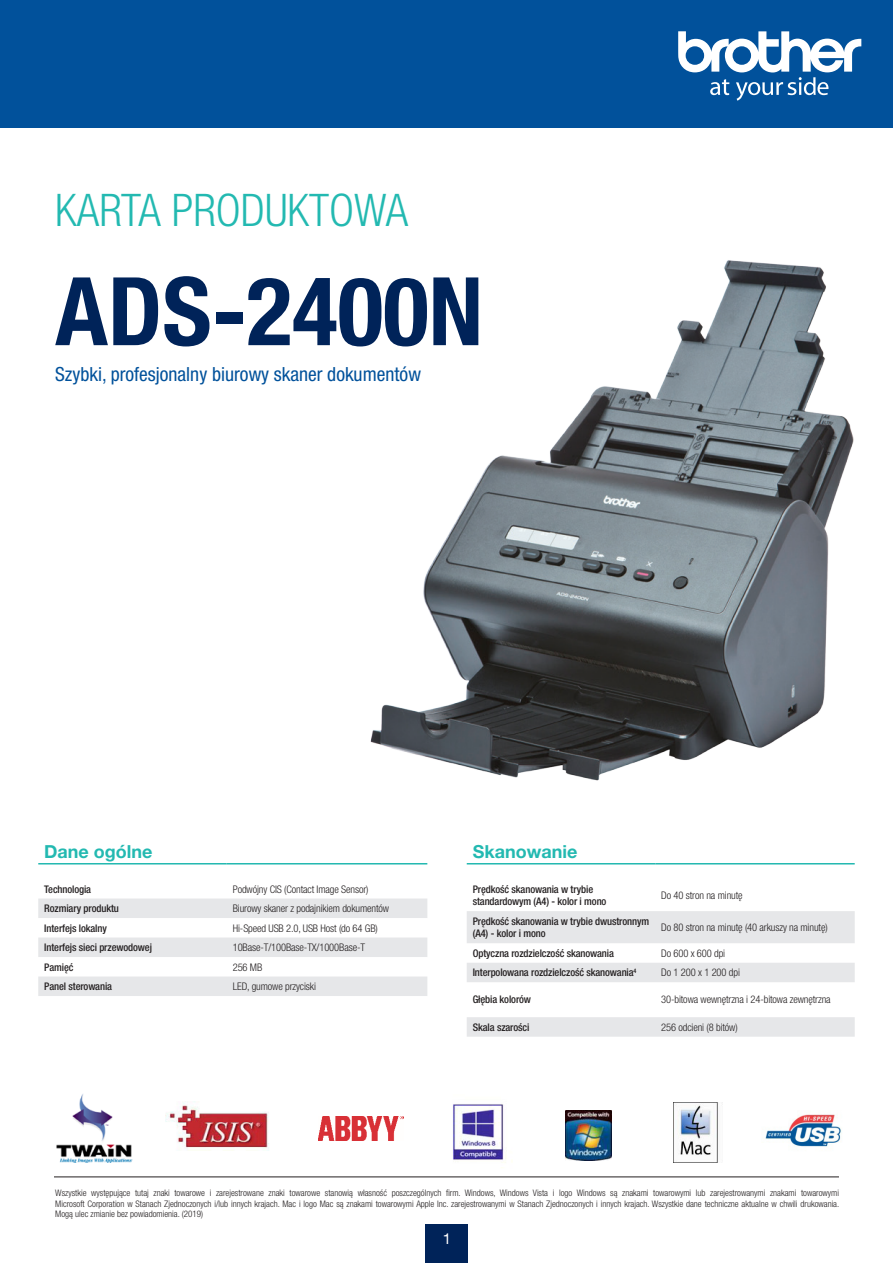
<style>
.page{position:relative;width:893px;height:1263px;background:#fff}
.page>*{position:absolute;margin:0;border:0;box-sizing:border-box;transform-origin:0 0}
.t1{font:700 condensed 94.8px "Helvetica Neue LT Pro";color:#002359}
.t2{font:300 condensed 45px "Helvetica Neue LT Pro";color:#23b9b1}
.t3{font:condensed 19.5px "Helvetica Neue LT Pro";color:#01519b}
.naglowek{font:700 18px "Helvetica Neue LT Pro";color:#23b9b1}
.t4{font:15px "Helvetica Neue LT Pro";color:#fff}
.cechy{font:500 condensed 10.5px/12.6px "Helvetica Neue LT Pro";letter-spacing:-.01em;color:#231f20}
.dane{font:300 condensed 10.5px "Helvetica Neue LT Pro";letter-spacing:-.01em;color:#231f20}
.t5{font:300 condensed 9px/10.8px "Helvetica Neue LT Pro";color:#231f20;text-align:justify}
</style>
<div class="page">
<div style="left:425px;top:1225px;width:43px;height:38px;background:#002359"></div>
<div style="left:0;top:0;width:893px;height:128px;background:#01519b"></div>
<svg style="left:678px;top:31px;width:183px;height:70px"></svg>
<svg style="left:38px;top:898px;width:389px;height:98px"></svg>
<hr style="left:38px;top:863px;width:189px;height:1px;background:#23b9b1">
<hr style="left:227px;top:863px;width:200px;height:1px;background:#23b9b1">
<svg style="left:467px;top:911px;width:388px;height:126px;fill:#e6e7e9"></svg>
<hr style="left:467px;top:863px;width:188px;height:1px;background:#23b9b1">
<hr style="left:655px;top:863px;width:200px;height:1px;background:#23b9b1">
<img style="left:673px;top:1103px;width:45px;height:59px">
<img style="left:166px;top:1103px;width:103px;height:46px">
<img style="left:453px;top:1104px;width:59px;height:64px">
<img style="left:765px;top:1114px;width:77px;height:33px">
<img style="left:56px;top:1094px;width:76px;height:68px">
<img style="left:565px;top:1110px;width:47px;height:50px">
<img style="left:318px;top:1116px;width:85px;height:25px">
<hr style="left:54px;top:1176px;width:785px;height:1px;background:#231f20">
<img style="left:370px;top:260px;width:484px;height:521px">
<p class="t2" style="left:55px;top:184px;width:355px">KARTA PRODUKTOWA</p>
<p class="t1" style="left:55px;top:254px;width:429px">ADS-2400N</p>
<p class="t3" style="left:55px;top:362px;width:367px">Szybki, profesjonalny biurowy skaner dokumentów</p>
<p class="naglowek" style="left:44px;top:840px;width:110px">Dane ogólne</p>
<p class="cechy" style="left:44px;top:882px;width:48px">Technologia</p>
<p class="dane" style="left:233px;top:883px;width:137px">Podwójny CIS (Contact Image Sensor)</p>
<p class="cechy" style="left:44px;top:902px;width:76px">Rozmiary produktu</p>
<p class="dane" style="left:233px;top:902px;width:158px">Biurowy skaner z podajnikiem dokumentów</p>
<p class="cechy" style="left:44px;top:921px;width:64px">Interfejs lokalny</p>
<p class="dane" style="left:233px;top:922px;width:147px">Hi-Speed USB 2.0, USB Host (do 64 GB)</p>
<p class="cechy" style="left:44px;top:941px;width:109px">Interfejs sieci przewodowej</p>
<p class="dane" style="left:233px;top:941px;width:134px">10Base-T/100Base-TX/1000Base-T</p>
<p class="cechy" style="left:44px;top:960px;width:31px">Pamięć</p>
<p class="dane" style="left:233px;top:961px;width:31px">256 MB</p>
<p class="cechy" style="left:44px;top:980px;width:69px">Panel sterowania</p>
<p class="dane" style="left:233px;top:980px;width:85px">LED, gumowe przyciski</p>
<p class="naglowek" style="left:473px;top:840px;width:106px">Skanowanie</p>
<p class="cechy" style="left:473px;top:882px;width:135px">Prędkość skanowania w trybie standardowym (A4) - kolor i mono</p>
<p class="dane" style="left:661px;top:889px;width:83px">Do 40 stron na minutę</p>
<p class="cechy" style="left:473px;top:914px;width:178px">Prędkość skanowania w trybie dwustronnym (A4) - kolor i mono</p>
<p class="dane" style="left:661px;top:921px;width:168px">Do 80 stron na minutę (40 arkuszy na minutę)</p>
<p class="cechy" style="left:473px;top:946px;width:143px">Optyczna rozdzielczość skanowania</p>
<p class="dane" style="left:661px;top:947px;width:65px">Do 600 x 600 dpi</p>
<p class="cechy" style="left:473px;top:966px;width:165px">Interpolowana rozdzielczość skanowania<sup>4</sup></p>
<p class="dane" style="left:661px;top:966px;width:80px">Do 1 200 x 1 200 dpi</p>
<p class="cechy" style="left:473px;top:993px;width:60px">Głębia kolorów</p>
<p class="dane" style="left:661px;top:994px;width:171px">30-bitowa wewnętrzna i 24-bitowa zewnętrzna</p>
<p class="cechy" style="left:473px;top:1020px;width:58px">Skala szarości</p>
<p class="dane" style="left:661px;top:1021px;width:78px">256 odcieni (8 bitów)</p>
<p class="t5" style="left:55px;top:1187px;width:786px">Wszystkie występujące tutaj znaki towarowe i zarejestrowane znaki towarowe stanowią własność poszczególnych firm. Windows, Windows Vista i logo Windows są znakami towarowymi lub zarejestrowanymi znakami towarowymi Microsoft Corporation w Stanach Zjednoczonych i/lub innych krajach. Mac i logo Mac są znakami towarowymi Apple Inc. zarejestrowanymi w Stanach Zjednoczonych i innych krajach. Wszystkie dane techniczne aktualne w chwili drukowania.<br>Mogą ulec zmianie bez powiadomienia. (2019)</p>
<p class="t4" style="left:443px;top:1229px;width:10px">1</p>
</div>
